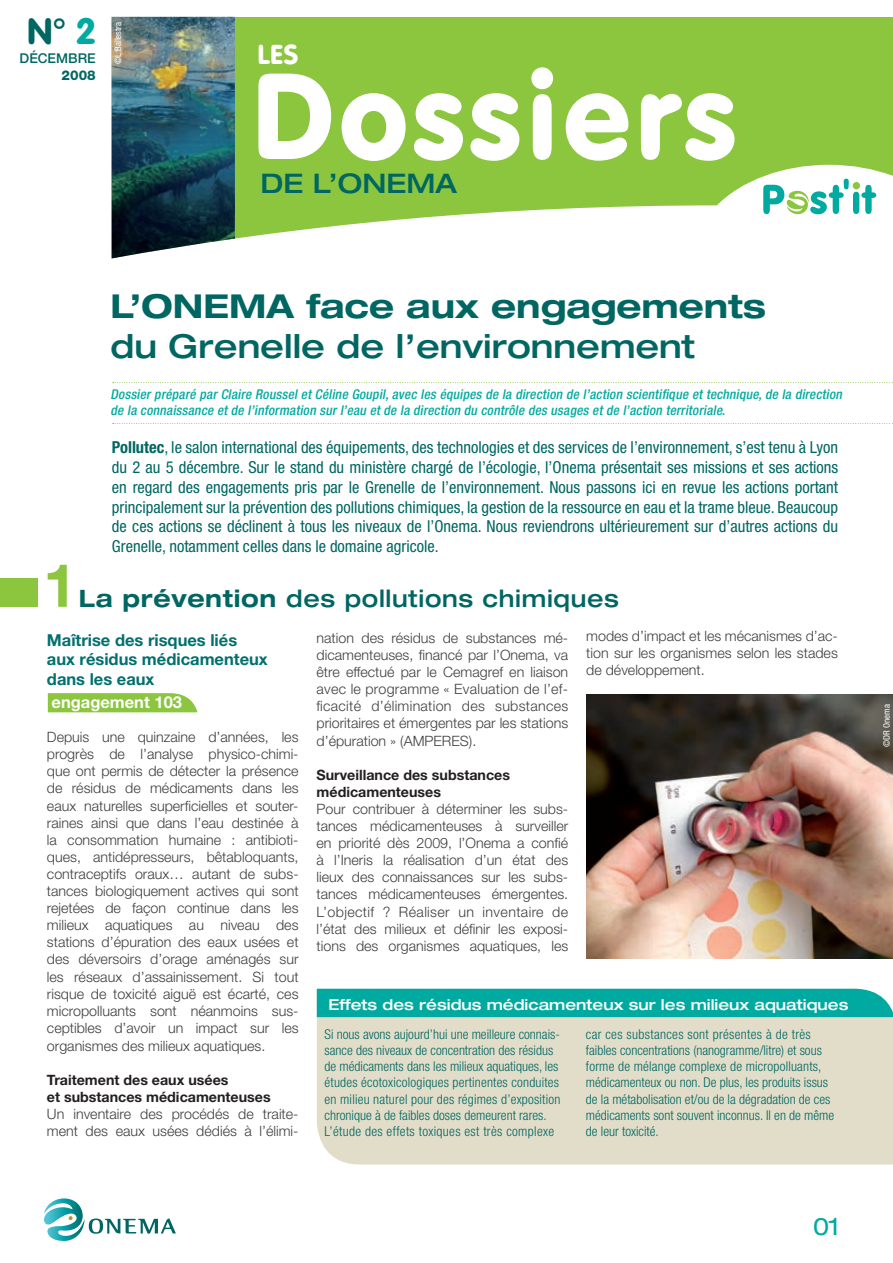
<style>
.page{position:relative;width:893px;height:1263px;background:#fff}
.page>*{position:absolute;margin:0;border:0;box-sizing:border-box;transform-origin:0 0}
.t1{font:120.15px "VAG Rounded BT";letter-spacing:.035em;color:#fff}
.t2{font:700 60px "Helvetica Neue";color:#8bc63e}
.t3{font:36px "VAG Rounded BT";color:#006662}
.t4{font:500 expanded 33px "Helvetica Neue";color:#006662}
.t5{font:700 expanded 33px "Helvetica Neue";color:#006662}
.t6{font:500 expanded 27px "Helvetica Neue";color:#006662}
.t7{font:27px "VAG Rounded BT";color:#fff}
.t8{font:500 expanded 24px "Helvetica Neue";letter-spacing:.03em;color:#006662;scale:.95 1}
.t9{font:expanded 24px "Helvetica Neue";color:#00aaa0}
.t10{font:condensed 16.5px/19.8px "Helvetica Neue";color:#006662;text-align:justify}
.t11{font:700 16.5px/19.8px "Helvetica Neue";color:#00706e}
.t12{font:700 16.5px "Helvetica Neue";color:#fff}
.t13{font:500 expanded 15px "Helvetica Neue";color:#fff}
.t14{font:300 14.25px/17.1px "Helvetica Neue";color:#3e3e3f;text-align:justify}
.t15{font:700 14.25px/17.1px "Helvetica Neue";color:#231f20}
.t16{font:300 condensed 13.5px/16.2px "Helvetica Neue";color:#006662}
.t17{font:italic 500 condensed 13.5px/16.2px "Helvetica Neue";color:#00aaa0}
.t18{font:500 13.5px "Helvetica Neue";color:#006662}
.t19{font:800 13.5px "Helvetica Neue";color:#006662}
.t20{font:condensed 9px "Helvetica Neue";color:#fff}
.s1{color:#00aaa0}
.s2{font-weight:700}
</style>
<div class="page">
<div style="left:0;top:578px;width:37px;height:29px;background:#8bc63e"></div>
<svg style="left:44px;top:1198px;width:132px;height:43px"></svg>
<svg style="left:235px;top:17px;width:658px;height:222px;background:#99cd56"></svg>
<svg style="left:763px;top:178px;width:113px;height:36px"></svg>
<div style="left:853px;top:182px;width:7px;height:7px;background:#8bc63e;border-radius:50%"></div>
<img style="left:112px;top:17px;width:123px;height:241px">
<svg style="left:113px;top:382px;width:780px;height:1px"></svg>
<svg style="left:113px;top:423px;width:780px;height:1px"></svg>
<svg style="left:48px;top:693px;width:149px;height:19px;background:#90c847"></svg>
<img style="left:587px;top:694px;width:306px;height:264px">
<div style="left:317px;top:1017px;width:576px;height:147px;background:#e1ddc8"></div>
<div style="left:317px;top:989px;width:576px;height:28px;background:#00aaa0"></div>
<h3 class="t3" style="left:26px;top:8px;width:71px">N° <span class="s1">2</span></h3>
<p class="t20" style="left:113px;top:64px;width:44px;rotate:-90deg">©L.Ballestra</p>
<p class="t18" style="left:20px;top:51px;width:78px">DÉCEMBRE</p>
<p class="t19" style="left:62px;top:67px;width:36px">2008</p>
<h3 class="t7" style="left:257px;top:37px;width:42px">LES</h3>
<h1 class="t1" style="left:251px;top:40px;width:487px">Dossiers</h1>
<h3 class="t6" style="left:260px;top:167px;width:198px">de l’Onema</h3>
<h3 class="t5" style="left:111px;top:286px;width:657px">L’ONEMA face aux engagements</h3>
<h3 class="t4" style="left:111px;top:326px;width:586px">du Grenelle de l’environnement</h3>
<p class="t17" style="left:111px;top:386px;width:736px">Dossier préparé par Claire Roussel et Céline Goupil,avec les équipes de la direction de l’action scientifique et technique,de la direction de la connaissance et de l’information sur l’eau et de la direction du contrôle des usages et de l’action territoriale.</p>
<h2 class="t2" style="left:43px;top:548px;width:35px">1</h2>
<p class="t10" style="left:112px;top:437px;width:728px"><span class="s2">Pollutec</span>, le salon international des équipements, des technologies et des services de l’environnement, s’est tenu à Lyon du 2 au 5 décembre. Sur le stand du ministère chargé de l’écologie, l’Onema présentait ses missions et ses actions en regard des engagements pris par le Grenelle de l’environnement. Nous passons ici en revue les actions portant principalement sur la prévention des pollutions chimiques, la gestion de la ressource en eau et la trame bleue. Beaucoup de ces actions se déclinent à tous les niveaux de l’Onema. Nous reviendrons ultérieurement sur d’autres actions du Grenelle, notamment celles dans le domaine agricole.</p>
<h3 class="t8" style="left:79px;top:583px;width:570px"><span class="s2">La prévention</span> des pollutions chimiques</h3>
<p class="t11" style="left:47px;top:629px;width:222px">Maîtrise des risques liés aux résidus médicamenteux dans les eaux</p>
<p class="t12" style="left:52px;top:692px;width:132px">engagement 103</p>
<p class="t14" style="left:47px;top:728px;width:253px">Depuis une quinzaine d’années, les progrès de l’analyse physico-chimi&shy;que ont permis de détecter la présence de résidus de médicaments dans les eaux naturelles superficielles et souter&shy;raines ainsi que dans l’eau destinée à la consommation humaine : antibioti&shy;ques, antidépresseurs, bêtabloquants, contraceptifs oraux… autant de subs&shy;tances biologiquement actives qui sont rejetées de façon continue dans les milieux aquatiques au niveau des stations d’épuration des eaux usées et des déversoirs d’orage aménagés sur les réseaux d’assainissement. Si tout risque de toxicité aiguë est écarté, ces micropolluants sont néanmoins sus&shy;ceptibles d’avoir un impact sur les organismes des milieux aquatiques.</p>
<p class="t15" style="left:47px;top:1071px;width:225px">Traitement des eaux usées<br>et substances médicamenteuses</p>
<p class="t14" style="left:47px;top:1105px;width:253px">Un inventaire des procédés de traite&shy;ment des eaux usées dédiés à l’élimi-</p>
<p class="t14" style="left:317px;top:629px;width:253px">nation des résidus de substances mé&shy;dicamenteuses, financé par l’Onema, va être effectué par le Cemagref en liaison avec le programme « Evaluation de l’ef&shy;ficacité d’élimination des substances prioritaires et émergentes par les stations d’épuration » (AMPERES).</p>
<p class="t15" style="left:317px;top:766px;width:195px">Surveillance des substances médicamenteuses</p>
<p class="t14" style="left:317px;top:800px;width:253px">Pour contribuer à déterminer les subs&shy;tances médicamenteuses à surveiller en priorité dès 2009, l’Onema a confié à l’Ineris la réalisation d’un état des lieux des connaissances sur les subs&shy;tances médicamenteuses émergentes.<br>L’objectif ? Réaliser un inventaire de l’état des milieux et définir les exposi&shy;tions des organismes aquatiques, les</p>
<p class="t14" style="left:586px;top:627px;width:253px">modes d’impact et les mécanismes d’ac&shy;tion sur les organismes selon les stades de développement.</p>
<p class="t13" style="left:328px;top:995px;width:521px">Effets des résidus médicamenteux sur les milieux aquatiques</p>
<p class="t16" style="left:325px;top:1026px;width:237px">Si nous avons aujourd’hui une meilleure connais&shy;sance des niveaux de concentration des résidus de médicaments dans les milieux aquatiques, les études écotoxicologiques pertinentes conduites en milieu naturel pour des régimes d’exposition chronique à de faibles doses demeurent rares.<br>L’étude des effets toxiques est très complexe</p>
<p class="t16" style="left:586px;top:1026px;width:250px">car ces substances sont présentes à de très faibles concentrations (nanogramme/litre) et sous forme de mélange complexe de micropolluants, médicamenteux ou non. De plus, les produits issus de la métabolisation et/ou de la dégradation de ces médicaments sont souvent inconnus. Il en de même de leur toxicité.</p>
<h3 class="t9" style="left:813px;top:1212px;width:28px">01</h3>
<p class="t20" style="left:881px;top:747px;width:44px;rotate:-90deg">©DR Onema</p>
</div>
